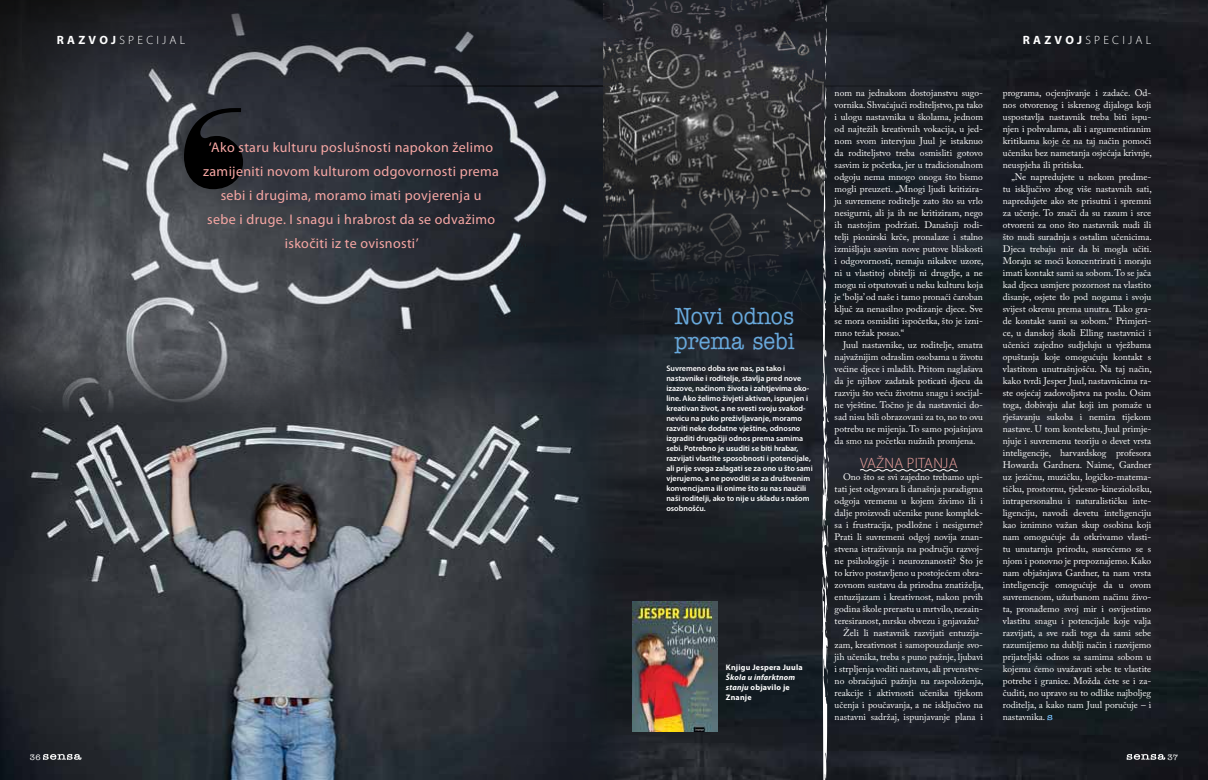
<style>
.page{position:relative;width:1208px;height:780px;background:#fff}
.page>*{position:absolute;margin:0;border:0;box-sizing:border-box;transform-origin:0 0}
.t1{font:500 23.6px/25px "American Typewriter";color:#68a9dc;scale:.92 1}
.t2{font:300 15px "Myriad Pro";letter-spacing:.02em;color:#f7a7a4}
.t3{font:14px/24px "Myriad Pro";letter-spacing:.025em;color:#f7a7a4;text-align:center}
.t4{font:300 12px "Myriad Pro";letter-spacing:.27em;color:#fff}
.t5{font:9.5px/12px "Adobe Caslon Pro";color:#fff;text-align:justify}
.t6{font:600 8px/10px "Myriad Pro";color:#fff}
.t7{font:italic 700 8px/10px "Myriad Pro";letter-spacing:.025em;color:#fff}
.t8{font:700 8px "Myriad Pro";letter-spacing:.025em;color:#fff}
.t9{font:500 8px "American Typewriter";color:#fff}
.s1{font-weight:700}
.s2{font-style:normal}
</style>
<div class="page">
<img style="left:640px;top:0;width:568px;height:780px">
<svg style="left:859px;top:468px;width:99px;height:4px"></svg>
<svg style="left:1047px;top:715px;width:5px;height:5px"></svg>
<img style="left:0;top:414px;width:640px;height:366px">
<img style="left:0;top:0;width:659px;height:414px">
<hr style="left:386px;top:86px;width:592px;height:1px;background:#fff">
<img style="left:604px;top:0;width:219px;height:342px">
<svg style="left:825px;top:0;width:2px;height:22px"></svg>
<svg style="left:822px;top:28px;width:7px;height:752px;background:#5d6064"></svg>
<svg style="left:43px;top:754px;width:38px;height:5px"></svg>
<svg style="left:1126px;top:754px;width:39px;height:5px"></svg>
<svg style="left:184px;top:108px;width:59px;height:81px;background:#161719"></svg>
<img style="left:632px;top:601px;width:86px;height:130px">
<p class="t4" style="left:57px;top:33px;width:130px"><span class="s1">RAZVOJ</span>SPECIJAL</p>
<p class="t4" style="left:1022px;top:33px;width:130px"><span class="s1">RAZVOJ</span>SPECIJAL</p>
<h3 class="t3" style="left:203px;top:135px;width:297px">‘Ako staru kulturu poslušnosti napokon želimo zamijeniti novom kulturom odgovornosti prema sebi i drugima, moramo imati povjerenja u<br>sebe i druge. I snagu i hrabrost da se odvažimo iskočiti iz te ovisnosti’</h3>
<h1 class="t1" style="left:674px;top:303px;width:133px">Novi odnos prema sebi</h1>
<p class="t6" style="left:666px;top:363px;width:148px">Suvremeno doba sve nas, pa tako i nastavnike i roditelje, stavlja pred nove izazove, načinom života i zahtjevima oko&shy;line. Ako želimo živjeti aktivan, ispunjen i kreativan život, a ne svesti svoju svakod&shy;nevicu na puko preživljavanje, moramo razviti neke dodatne vještine, odnosno izgraditi drugačiji odnos prema samima sebi. Potrebno je usuditi se biti hrabar, razvijati vlastite sposobnosti i potencijale, ali prije svega zalagati se za ono u što sami vjerujemo, a ne povoditi se za društvenim konvencijama ili onime što su nas naučili naši roditelji, ako to nije u skladu s našom osobnošću.</p>
<p class="t8" style="left:726px;top:662px;width:78px">KNJIGU JESPERA JUULA</p>
<p class="t7" style="left:726px;top:672px;width:71px">Škola u infarktnom stanju <span class="s2">OBJAVILO JE<br>ZNANJE</span></p>
<p class="t5" style="left:834px;top:87px;width:151px">nom na jednakom dostojanstvu sugo&shy;vornika. Shvaćajući roditeljstvo, pa tako i ulogu nastavnika u školama, jednom od najtežih kreativnih vokacija, u jed&shy;nom svom intervjuu Juul je istaknuo da roditeljstvo treba osmisliti gotovo sasvim iz početka, jer u tradicionalnom odgoju nema mnogo onoga što bismo mogli preuzeti. „Mnogi ljudi kritizira&shy;ju suvremene roditelje zato što su vrlo nesigurni, ali ja ih ne kritiziram, nego ih nastojim podržati. Današnji rodi&shy;telji pionirski krče, pronalaze i stalno izmišljaju sasvim nove putove bliskosti i odgovornosti, nemaju nikakve uzore, ni u vlastitoj obitelji ni drugdje, a ne mogu ni otputovati u neku kulturu koja je ‘bolja’ od naše i tamo pronaći čaroban ključ za nenasilno podizanje djece. Sve se mora osmisliti ispočetka, što je izni&shy;mno težak posao.“</p>
<p class="t5" style="left:834px;top:339px;width:150px;text-indent:9px">Juul nastavnike, uz roditelje, smatra najvažnijim odraslim osobama u životu većine djece i mladih. Pritom naglašava da je njihov zadatak poticati djecu da razviju što veću životnu snagu i socijal&shy;ne vještine. Točno je da nastavnici do&shy;sad nisu bili obrazovani za to, no to ovu potrebu ne mijenja. To samo pojašnjava da smo na početku nužnih promjena.</p>
<h2 class="t2" style="left:860px;top:454px;width:99px">VAŽNA PITANJA</h2>
<p class="t5" style="left:843px;top:471px;width:141px">Ono što se svi zajedno trebamo upi-</p>
<p class="t5" style="left:834px;top:483px;width:150px">tati jest odgovara li današnja paradigma</p>
<p class="t5" style="left:834px;top:495px;width:150px">odgoja vremenu u kojem živimo ili i</p>
<p class="t5" style="left:834px;top:507px;width:150px">dalje proizvodi učenike pune komplek-</p>
<p class="t5" style="left:834px;top:519px;width:150px">sa i frustracija, podložne i nesigurne?</p>
<p class="t5" style="left:834px;top:531px;width:150px">Prati li suvremeni odgoj novija znan-</p>
<p class="t5" style="left:834px;top:543px;width:150px">stvena istraživanja na području razvoj-</p>
<p class="t5" style="left:834px;top:555px;width:150px">ne psihologije i neuroznanosti? Što je</p>
<p class="t5" style="left:834px;top:567px;width:150px">to krivo postavljeno u postojećem obra-</p>
<p class="t5" style="left:834px;top:579px;width:151px">zovnom sustavu da prirodna znatiželja,</p>
<p class="t5" style="left:834px;top:591px;width:150px">entuzijazam i kreativnost, nakon prvih</p>
<p class="t5" style="left:834px;top:603px;width:150px">godina škole prerastu u mrtvilo, nezain-</p>
<p class="t5" style="left:834px;top:615px;width:146px">teresiranost, mrsku obvezu i gnjavažu?</p>
<p class="t5" style="left:843px;top:627px;width:141px">Želi li nastavnik razvijati entuzija-</p>
<p class="t5" style="left:834px;top:639px;width:150px">zam, kreativnost i samopouzdanje svo-</p>
<p class="t5" style="left:834px;top:651px;width:150px">jih učenika, treba s puno pažnje, ljubavi</p>
<p class="t5" style="left:834px;top:663px;width:150px">i strpljenja voditi nastavu, ali prvenstve-</p>
<p class="t5" style="left:834px;top:675px;width:151px">no obraćajući pažnju na raspoloženja,</p>
<p class="t5" style="left:834px;top:687px;width:150px">reakcije i aktivnosti učenika tijekom</p>
<p class="t5" style="left:834px;top:699px;width:150px">učenja i poučavanja, a ne isključivo na</p>
<p class="t5" style="left:834px;top:711px;width:150px">nastavni sadržaj, ispunjavanje plana i</p>
<p class="t5" style="left:1003px;top:87px;width:151px">programa, ocjenjivanje i zadaće. Od&shy;nos otvorenog i iskrenog dijaloga koji uspostavlja nastavnik treba biti ispu&shy;njen i pohvalama, ali i argumentiranim kritikama koje će na taj način pomoći učeniku bez nametanja osjećaja krivnje, neuspjeha ili pritiska.</p>
<p class="t5" style="left:1003px;top:171px;width:151px;text-indent:9px">„Ne napredujete u nekom predme&shy;tu isključivo zbog više nastavnih sati, napredujete ako ste prisutni i spremni za učenje. To znači da su razum i srce otvoreni za ono što nastavnik nudi ili što nudi suradnja s ostalim učenicima.<br>Djeca trebaju mir da bi mogla učiti.<br>Moraju se moći koncentrirati i moraju imati kontakt sami sa sobom. To se jača kad djeca usmjere pozornost na vlastito disanje, osjete tlo pod nogama i svoju svijest okrenu prema unutra. Tako gra&shy;de kontakt sami sa sobom.“ Primjeri&shy;ce, u danskoj školi Elling nastavnici i učenici zajedno sudjeluju u vježbama opuštanja koje omogućuju kontakt s vlastitom unutrašnjošću. Na taj način, kako tvrdi Jesper Juul, nastavnicima ra&shy;ste osjećaj zadovoljstva na poslu. Osim toga, dobivaju alat koji im pomaže u rješavanju sukoba i nemira tijekom nastave. U tom kontekstu, Juul primje&shy;njuje i suvremenu teoriju o devet vrsta inteligencije, harvardskog profesora Howarda Gardnera. Naime, Gardner uz jezičnu, muzičku, logičko-matema&shy;tičku, prostornu, tjelesno-kineziološku, intrapersonalnu i naturalističku inte&shy;ligenciju, navodi devetu inteligenciju kao iznimno važan skup osobina koji nam omogućuje da otkrivamo vlasti&shy;tu unutarnju prirodu, susrećemo se s njom i ponovno je prepoznajemo. Kako nam objašnjava Gardner, ta nam vrsta inteligencije omogućuje da u ovom suvremenom, užurbanom načinu živo&shy;ta, pronađemo svoj mir i osvijestimo vlastitu snagu i potencijale koje valja razvijati, a sve radi toga da sami sebe razumijemo na dublji način i razvijemo prijateljski odnos sa samima sobom u kojemu ćemo uvažavati sebe te vlastite potrebe i granice. Možda ćete se i za&shy;čuditi, no upravo su to odlike najboljeg roditelja, a kako nam Juul poručuje – i nastavnika.</p>
<p class="t9" style="left:30px;top:752px;width:12px">36</p>
<p class="t9" style="left:1167px;top:752px;width:12px">37</p>
</div>
